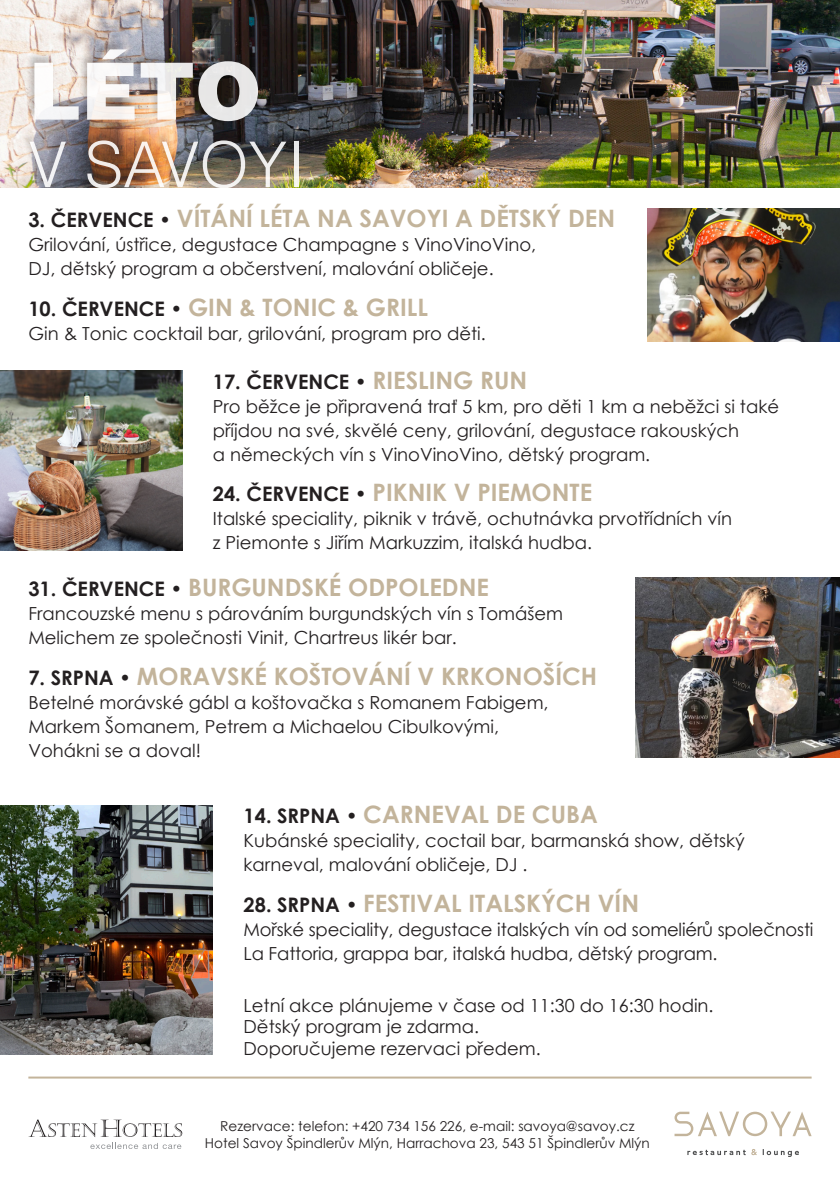
<style>
.page{position:relative;width:840px;height:1191px;background:#fff}
.page>*{position:absolute;margin:0;border:0;box-sizing:border-box;transform-origin:0 0}
.t1{font:900 79px "Helvetica CE";color:#fff}
.t2{font:300 63.2px "Helvetica CE";color:#fff}
.t3{font:700 24px "Century Gothic";color:#c3b49b}
.t4{font:700 20px "Century Gothic";color:#231f20}
.t5{font:18px/24px "Century Gothic";color:#231f20}
.t6{font:13.6px "Century Gothic";color:#231f20}
.s1{font-size:20px;color:#231f20}
.s2{font-size:24px;color:#c3b49b}
</style>
<div class="page">
<svg style="left:674px;top:1111px;width:137px;height:25px"></svg>
<svg style="left:762px;top:1149px;width:36px;height:8px"></svg>
<svg style="left:687px;top:1149px;width:69px;height:6px"></svg>
<hr style="left:28px;top:1076px;width:783px;height:2px;background:#c3b49b">
<svg style="left:28px;top:1119px;width:154px;height:18px"></svg>
<svg style="left:90px;top:1143px;width:91px;height:6px"></svg>
<img style="left:0;top:0;width:839px;height:187px">
<img style="left:647px;top:209px;width:192px;height:133px">
<img style="left:0;top:370px;width:182px;height:180px">
<div style="left:21px;top:38px;width:280px;height:151px;background:#231f20;opacity:.3"></div>
<img style="left:0;top:805px;width:213px;height:249px">
<img style="left:635px;top:578px;width:204px;height:179px">
<h1 class="t1" style="left:28px;top:46px;width:234px">LÉTO</h1>
<h2 class="t2" style="left:28px;top:129px;width:278px">V SAVOYI</h2>
<p class="t3" style="left:28px;top:200px;width:588px"><span class="s1">3. ČERVENCE •</span> VÍTÁNÍ LÉTA NA SAVOYI A DĚTSKÝ DEN</p>
<p class="t5" style="left:28px;top:232px;width:509px">Grilování, ústřice, degustace Champagne s VinoVinoVino,</p>
<p class="t5" style="left:28px;top:256px;width:466px">DJ, dětský program a občerstvení, malování obličeje.</p>
<p class="t3" style="left:28px;top:289px;width:401px"><span class="s1">10. ČERVENCE •</span> GIN &amp; TONIC &amp; GRILL</p>
<p class="t5" style="left:28px;top:321px;width:458px">Gin &amp; Tonic cocktail bar, grilování, program pro děti.</p>
<p class="t4" style="left:213px;top:366px;width:316px">17. ČERVENCE • <span class="s2">RIESLING RUN</span></p>
<p class="t5" style="left:213px;top:394px;width:567px">Pro běžce je připravená trať 5 km, pro děti 1 km a neběžci si také příjdou na své, skvělé ceny, grilování, degustace rakouských<br>a německých vín s VinoVinoVino, dětský program.</p>
<p class="t3" style="left:213px;top:474px;width:380px"><span class="s1">24. ČERVENCE •</span> PIKNIK V PIEMONTE</p>
<p class="t5" style="left:213px;top:506px;width:520px">Italské speciality, piknik v trávě, ochutnávka prvotřídních vín z Piemonte s Jiřím Markuzzim, italská hudba.</p>
<p class="t3" style="left:28px;top:569px;width:462px"><span class="s1">31. ČERVENCE •</span> BURGUNDSKÉ ODPOLEDNE</p>
<p class="t5" style="left:28px;top:601px;width:536px">Francouzské menu s párováním burgundských vín s Tomášem</p>
<p class="t5" style="left:28px;top:625px;width:430px">Melichem ze společnosti Vinit, Chartreus likér bar.</p>
<p class="t3" style="left:28px;top:657px;width:570px"><span class="s1">7. SRPNA •</span> MORAVSKÉ KOŠTOVÁNÍ V KRKONOŠÍCH</p>
<p class="t5" style="left:28px;top:690px;width:521px">Betelné morávské gábl a koštovačka s Romanem Fabigem,<br>Markem Šomanem, Petrem a Michaelou Cibulkovými,<br>Vohákni se a doval!</p>
<p class="t3" style="left:243px;top:796px;width:355px"><span class="s1">14. SRPNA •</span> CARNEVAL DE CUBA</p>
<p class="t5" style="left:243px;top:828px;width:502px">Kubánské speciality, coctail bar, barmanská show, dětský</p>
<p class="t5" style="left:243px;top:852px;width:285px">karneval, malování obličeje, DJ .</p>
<p class="t3" style="left:243px;top:885px;width:397px"><span class="s1">28. SRPNA •</span> FESTIVAL ITALSKÝCH VÍN</p>
<p class="t5" style="left:243px;top:917px;width:571px">Mořské speciality, degustace italských vín od someliérů společnosti<br>La Fattoria, grappa bar, italská hudba, dětský program.</p>
<p class="t5" style="left:243px;top:993px;width:471px">Letní akce plánujeme v čase od 11:30 do 16:30 hodin.</p>
<p class="t5" style="left:243px;top:1014px;width:237px">Dětský program je zdarma.</p>
<p class="t5" style="left:243px;top:1036px;width:298px">Doporučujeme rezervaci předem.</p>
<p class="t6" style="left:220px;top:1116px;width:415px">Rezervace: telefon: +420 734 156 226, e-mail: savoya@savoy.cz</p>
<p class="t6" style="left:205px;top:1133px;width:446px">Hotel Savoy Špindlerův Mlýn, Harrachova 23, 543 51 Špindlerův Mlýn</p>
</div>
